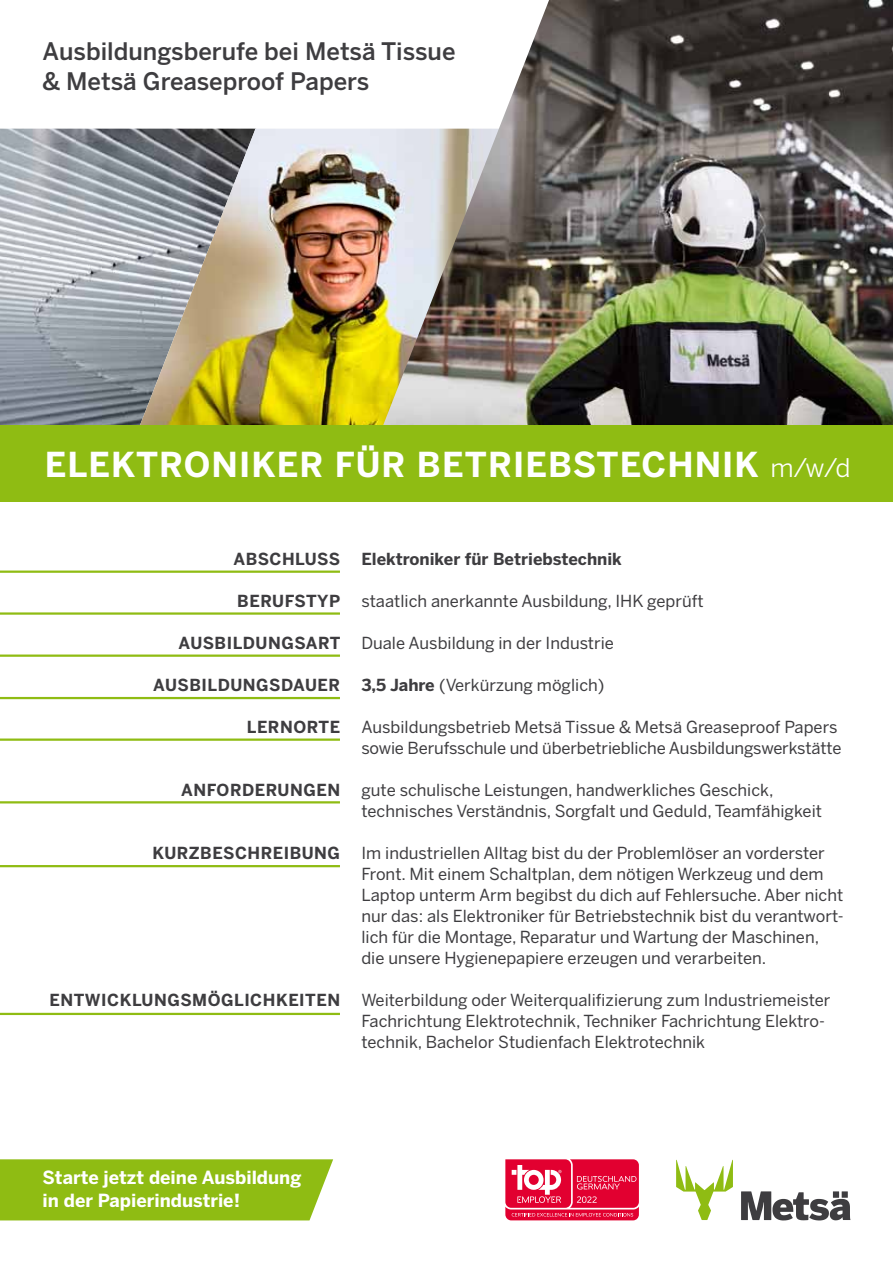
<style>
.page{position:relative;width:893px;height:1263px;background:#fff}
.page>*{position:absolute;margin:0;border:0;box-sizing:border-box;transform-origin:0 0}
.t1{font:700 34.2px "Benton Sans";letter-spacing:.03em;color:#fff}
.t2{font:500 24px/30px "Benton Sans";color:#3e3d40}
.t3{font:700 18px/22.5px "Benton Sans";color:#fff}
.t4{font:16.5px/21px "Benton Sans";color:#3e3d40}
.t5{font:700 16.5px "Benton Sans";letter-spacing:.03em;color:#3e3d40}
.s1{font-weight:400;font-size:25.5px}
.s2{font-weight:700}
</style>
<div class="page">
<img style="left:0;top:129px;width:139px;height:296px">
<img style="left:139px;top:129px;width:243px;height:296px">
<svg style="left:505px;top:1159px;width:134px;height:61px;background:#e72f56"></svg>
<svg style="left:676px;top:1160px;width:57px;height:60px"></svg>
<svg style="left:741px;top:1191px;width:109px;height:29px"></svg>
<img style="left:382px;top:0;width:511px;height:425px">
<hr style="left:0;top:570px;width:340px;height:3px;background:#8fbc13">
<hr style="left:0;top:612px;width:340px;height:3px;background:#8fbc13">
<hr style="left:0;top:654px;width:340px;height:3px;background:#8fbc13">
<hr style="left:0;top:697px;width:340px;height:2px;background:#8fbc13">
<hr style="left:0;top:738px;width:340px;height:3px;background:#8fbc13">
<hr style="left:0;top:801px;width:340px;height:2px;background:#8fbc13">
<hr style="left:0;top:865px;width:340px;height:2px;background:#8fbc13">
<hr style="left:0;top:1013px;width:340px;height:2px;background:#8fbc13">
<div style="left:0;top:425px;width:893px;height:77px;background:#8fbc13"></div>
<div style="left:0;top:1159px;width:333px;height:61px;background:#8fbc13"></div>
<h2 class="t2" style="left:43px;top:36px;width:415px">Ausbildungsberufe bei Metsä Tissue &amp; Metsä Greaseproof Papers</h2>
<h1 class="t1" style="left:45px;top:445px;width:807px">ELEKTRONIKER FÜR BETRIEBSTECHNIK <span class="s1">m/w/d</span></h1>
<p class="t5" style="left:233px;top:549px;width:108px">ABSCHLUSS</p>
<p class="t5" style="left:237px;top:591px;width:105px">BERUFSTYP</p>
<p class="t5" style="left:178px;top:633px;width:164px">AUSBILDUNGSART</p>
<p class="t5" style="left:153px;top:675px;width:188px">AUSBILDUNGSDAUER</p>
<p class="t5" style="left:247px;top:717px;width:95px">LERNORTE</p>
<p class="t5" style="left:181px;top:780px;width:160px">ANFORDERUNGEN</p>
<p class="t5" style="left:152px;top:843px;width:189px">KURZBESCHREIBUNG</p>
<p class="t5" style="left:50px;top:990px;width:292px">ENTWICKLUNGSMÖGLICHKEITEN</p>
<p class="t5" style="left:361px;top:549px;width:262px">ELEKTRONIKER FÜR BETRIEBSTECHNIK</p>
<p class="t4" style="left:361px;top:590px;width:344px">staatlich anerkannte Ausbildung, IHK geprüft</p>
<p class="t4" style="left:361px;top:632px;width:254px">Duale Ausbildung in der Industrie</p>
<p class="t4" style="left:361px;top:674px;width:245px"><span class="s2">3,5 JAHRE</span> (Verkürzung möglich)</p>
<p class="t4" style="left:361px;top:716px;width:482px">Ausbildungsbetrieb Metsä Tissue &amp; Metsä Greaseproof Papers sowie Berufsschule und überbetriebliche Ausbildungswerkstätte</p>
<p class="t4" style="left:361px;top:779px;width:462px">gute schulische Leistungen, handwerkliches Geschick, technisches Verständnis, Sorgfalt und Geduld, Teamfähigkeit</p>
<p class="t4" style="left:361px;top:842px;width:484px">Im industriellen Alltag bist du der Problemlöser an vorderster Front. Mit einem Schaltplan, dem nötigen Werkzeug und dem Laptop unterm Arm begibst du dich auf Fehlersuche. Aber nicht nur das: als Elektroniker für Betriebstechnik bist du verantwort&shy;lich für die Montage, Reparatur und Wartung der Maschinen, die unsere Hygienepapiere erzeugen und verarbeiten.</p>
<p class="t4" style="left:361px;top:989px;width:471px">Weiterbildung oder Weiterqualifizierung zum Industriemeister<br>Fachrichtung Elektrotechnik, Techniker Fachrichtung Elektro&shy;technik, Bachelor Studienfach Elektrotechnik</p>
<p class="t3" style="left:43px;top:1166px;width:261px">STARTE JETZT DEINE AUSBILDUNG<br>IN DER PAPIERINDUSTRIE!</p>
</div>
